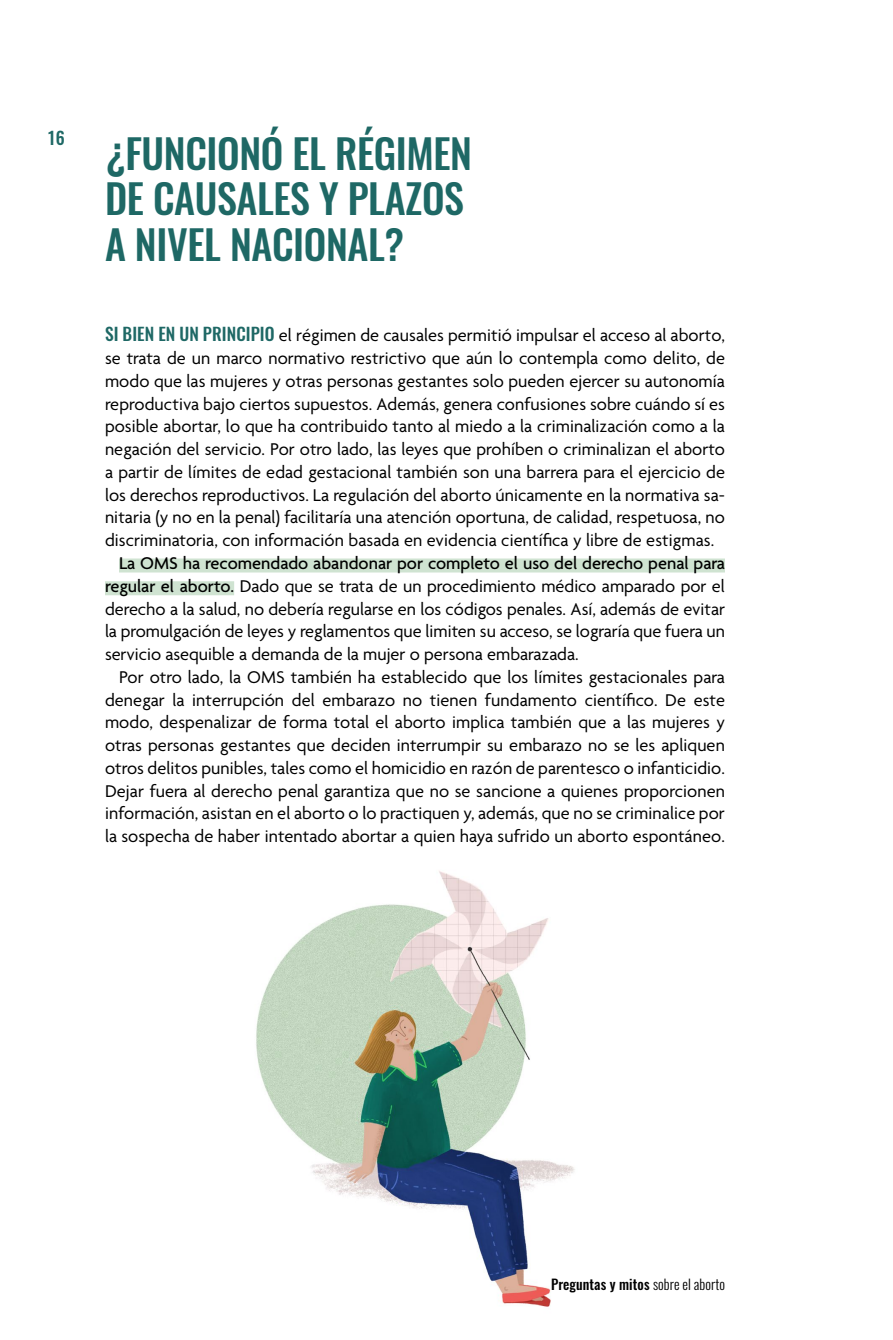
<style>
.page{position:relative;width:893px;height:1340px;background:#fff}
.page>*{position:absolute;margin:0;border:0;box-sizing:border-box;transform-origin:0 0}
.t1{font:500 40.25px/45.5px "Oswald";letter-spacing:-.01em;color:#1e6865}
.t2{font:18.38px/22.8px "Agenda";letter-spacing:.005em;color:#000;text-align:justify}
.t3{font:500 17.5px "Oswald";color:#1e6865}
.t4{font:500 14px "Oswald";letter-spacing:.005em;color:#000}
.s1{font-family:"Oswald";font-weight:500;font-size:17.5px;color:#1e6865}
.s2{font-weight:500}
.s3{font-weight:300}
</style>
<div class="page">
<div style="left:119px;top:558px;width:606px;height:14px;background:#cfe3d1"></div>
<div style="left:105px;top:581px;width:129px;height:14px;background:#cfe3d1"></div>
<img style="left:256px;top:871px;width:319px;height:436px">
<p class="t3" style="left:47px;top:126px;width:19px">16</p>
<h1 class="t1" style="left:105px;top:131px;width:369px">¿FUNCIONÓ EL RÉGIMEN<br>DE CAUSALES Y PLAZOS<br>A NIVEL NACIONAL?</h1>
<p class="t2" style="left:105px;top:325px;width:621px"><span class="s1">SI BIEN EN UN PRINCIPIO</span> el régimen de causales permitió impulsar el acceso al aborto, se trata de un marco normativo restrictivo que aún lo contempla como delito, de modo que las mujeres y otras personas gestantes solo pueden ejercer su autonomía reproductiva bajo ciertos supuestos. Además, genera confusiones sobre cuándo sí es posible abortar, lo que ha contribuido tanto al miedo a la criminalización como a la negación del servicio. Por otro lado, las leyes que prohíben o criminalizan el aborto a partir de límites de edad gestacional también son una barrera para el ejercicio de los derechos reproductivos. La regulación del aborto únicamente en la normativa sa&shy;nitaria (y no en la penal) facilitaría una atención oportuna, de calidad, respetuosa, no discriminatoria, con información basada en evidencia científica y libre de estigmas.</p>
<p class="t2" style="left:105px;top:553px;width:621px;text-indent:14px"><span class="s2">La OMS ha recomendado abandonar por completo el uso del derecho penal para regular el aborto.</span> Dado que se trata de un procedimiento médico amparado por el derecho a la salud, no debería regularse en los códigos penales. Así, además de evitar la promulgación de leyes y reglamentos que limiten su acceso, se lograría que fuera un servicio asequible a demanda de la mujer o persona embarazada.</p>
<p class="t2" style="left:105px;top:666px;width:621px;text-indent:14px">Por otro lado, la OMS también ha establecido que los límites gestacionales para denegar la interrupción del embarazo no tienen fundamento científico. De este modo, despenalizar de forma total el aborto implica también que a las mujeres y otras personas gestantes que deciden interrumpir su embarazo no se les apliquen otros delitos punibles, tales como el homicidio en razón de parentesco o infanticidio.<br>Dejar fuera al derecho penal garantiza que no se sancione a quienes proporcionen información, asistan en el aborto o lo practiquen y, además, que no se criminalice por la sospecha de haber intentado abortar a quien haya sufrido un aborto espontáneo.</p>
<p class="t4" style="left:551px;top:1274px;width:175px">Preguntas y mitos <span class="s3">sobre el aborto</span></p>
</div>
